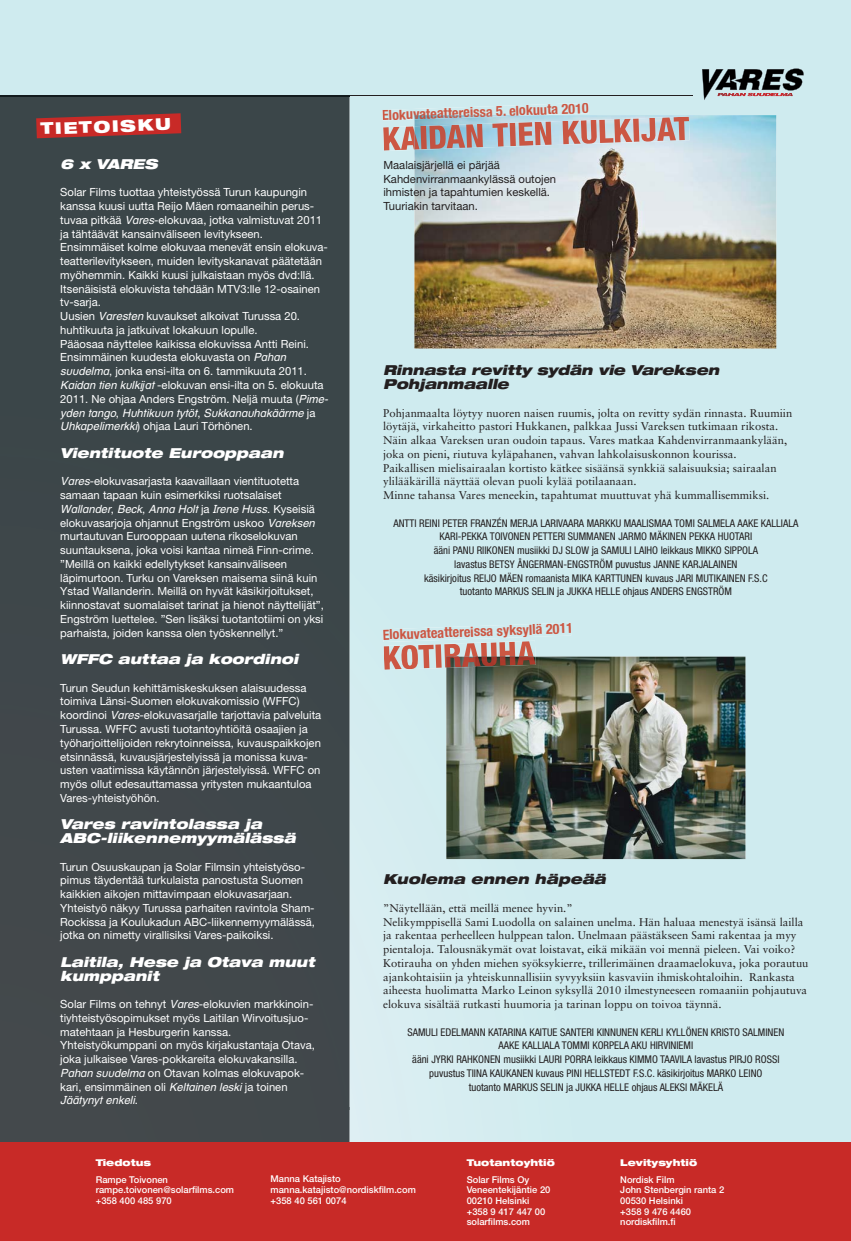
<style>
.page{position:relative;width:851px;height:1241px;background:#fff}
.page>*{position:absolute;margin:0;border:0;box-sizing:border-box;transform-origin:0 0}
.t1{font:900 expanded 16.25px "Helvetica Neue";color:#fff}
.t2{font:700 condensed 14.12px "Helvetica Neue";color:#cc5743}
.t3{font:italic 900 expanded 13.75px/13.8px "Helvetica Neue";color:#fff}
.t4{font:italic 900 expanded 13.75px/13.8px "Helvetica Neue";letter-spacing:-.01em;color:#231f20}
.t5{font:11.25px/13.8px "Helvetica Neue";color:#fff}
.t6{font:11.25px/13.8px "Sabon";color:#231f20}
.t7{font:11.25px/13.8px "Helvetica Neue";color:#231f20}
.t8{font:italic 11.25px "Helvetica Textbook";color:#fff}
.t9{font:condensed 10.62px/13.8px "Helvetica Neue";color:#231f20;text-align:center}
.t10{font:500 9.38px/10.6px "Helvetica Neue";color:#fff}
.t11{font:900 expanded 9.38px "Helvetica Neue";color:#fff}
.s1{font-family:"Helvetica Textbook";font-style:italic}
.s2{font-family:"Helvetica Neue";font-style:normal}
.s3{color:#bc5040}
.s4{color:#bd5140}
.s5{color:#c15241}
.s6{color:#c25341}
.s7{color:#c45442}
.s8{color:#c75542}
.s9{color:#c75543}
.s10{color:#c65644}
.s11{color:#c75643}
</style>
<div class="page">
<div style="left:0;top:0;width:850px;height:1142px;background:#cfebef"></div>
<hr style="left:0;top:95px;width:692px;height:1px;background:#231f20">
<img style="left:414px;top:115px;width:362px;height:233px">
<div style="left:0;top:96px;width:349px;height:1011px;background:#3e474a"></div>
<div style="left:0;top:1107px;width:349px;height:35px;background:#43484b"></div>
<img style="left:446px;top:656px;width:299px;height:202px">
<svg style="left:36px;top:113px;width:145px;height:25px;background:#ab2f2d"></svg>
<svg style="left:701px;top:68px;width:102px;height:32px;background:#747a7d"></svg>
<svg style="left:383px;top:622px;width:188px;height:48px;background:#bcb4b0"></svg>
<svg style="left:383px;top:126px;width:31px;height:25px"></svg>
<img style="left:414px;top:117px;width:275px;height:33px">
<svg style="left:382px;top:103px;width:206px;height:17px;background:#cbe8ed"></svg>
<img style="left:414px;top:115px;width:120px;height:4px">
<div style="left:0;top:1142px;width:850px;height:98px;background:#c82a27"></div>
<h1 class="t1" style="left:40px;top:122px;width:132px;rotate:-2deg">TIETOISKU</h1>
<p class="t3" style="left:60px;top:158px;width:99px">6 x VARES</p>
<p class="t5" style="left:60px;top:186px;width:269px">Solar Films tuottaa yhteistyössä Turun kaupungin kanssa kuusi uutta Reijo Mäen romaaneihin perus&shy;tuvaa pitkää <span class="s1">Vares</span>-elokuvaa, jotka valmistuvat 2011 ja tähtäävät kansainväliseen levitykseen.<br>Ensimmäiset kolme elokuvaa menevät ensin elokuva&shy;teatterilevitykseen, muiden levityskanavat päätetään myöhemmin. Kaikki kuusi julkaistaan myös dvd:llä.<br>Itsenäisistä elokuvista tehdään MTV3:lle 12-osainen tv-sarja.<br>Uusien <span class="s1">Varesten</span> kuvaukset alkoivat Turussa 20. huhtikuuta ja jatkuivat lokakuun lopulle.<br>Pääosaa näyttelee kaikissa elokuvissa Antti Reini.<br>Ensimmäinen kuudesta elokuvasta on <span class="s1">Pahan suudelma</span>, jonka ensi-ilta on 6. tammikuuta 2011.<br><span class="s1">Kaidan tien kulkijat</span> -elokuvan ensi-ilta on 5. elokuuta 2011. Ne ohjaa Anders Engström. Neljä muuta (<span class="s1">Pime-</span></p>
<p class="t8" style="left:60px;top:408px;width:256px">yden tango<span class="s2">,</span> Huhtikuun tytöt<span class="s2">,</span> Sukkanauhakäärme <span class="s2">ja</span></p>
<p class="t5" style="left:60px;top:420px;width:194px"><span class="s1">Uhkapelimerkki</span>) ohjaa Lauri Törhönen.</p>
<p class="t3" style="left:60px;top:447px;width:225px">Vientituote Eurooppaan</p>
<p class="t5" style="left:60px;top:475px;width:240px"><span class="s1">Vares</span>-elokuvasarjasta kaavaillaan vientituotetta samaan tapaan kuin esimerkiksi ruotsalaiset</p>
<p class="t8" style="left:60px;top:504px;width:256px">Wallander<span class="s2">,</span> Beck<span class="s2">,</span> Anna Holt <span class="s2">ja</span> Irene Huss<span class="s2">. Kyseisiä</span></p>
<p class="t5" style="left:60px;top:516px;width:265px">elokuvasarjoja ohjannut Engström uskoo <span class="s1">Vareksen </span>murtautuvan Eurooppaan uutena rikoselokuvan suuntauksena, joka voisi kantaa nimeä Finn-crime. ”Meillä on kaikki edellytykset kansainväliseen läpimurtoon. Turku on Vareksen maisema siinä kuin Ystad Wallanderin. Meillä on hyvät käsikirjoitukset, kiinnostavat suomalaiset tarinat ja hienot näyttelijät”, Engström luettelee. ”Sen lisäksi tuotantotiimi on yksi parhaista, joiden kanssa olen työskennellyt.”</p>
<p class="t3" style="left:60px;top:653px;width:239px">WFFC auttaa ja koordinoi</p>
<p class="t5" style="left:60px;top:681px;width:262px">Turun Seudun kehittämiskeskuksen alaisuudessa toimiva Länsi-Suomen elokuvakomissio (WFFC) koordinoi <span class="s1">Vares</span>-elokuvasarjalle tarjottavia palveluita Turussa. WFFC avusti tuotantoyhtiöitä osaajien ja työharjoittelijoiden rekrytoinneissa, kuvauspaikkojen etsinnässä, kuvausjärjestelyissä ja monissa kuva&shy;usten vaatimissa käytännön järjestelyissä. WFFC on myös ollut edesauttamassa yritysten mukaantuloa Vares-yhteistyöhön.</p>
<p class="t3" style="left:60px;top:818px;width:237px">Vares ravintolassa ja<br>ABC-liikennemyymälässä</p>
<p class="t5" style="left:60px;top:860px;width:256px">Turun Osuuskaupan ja Solar Filmsin yhteistyöso&shy;pimus täydentää turkulaista panostusta Suomen kaikkien aikojen mittavimpaan elokuvasarjaan.<br>Yhteistyö näkyy Turussa parhaiten ravintola Sham-Rockissa ja Koulukadun ABC-liikennemyymälässä, jotka on nimetty virallisiksi Vares-paikoiksi.</p>
<p class="t3" style="left:60px;top:956px;width:256px">Laitila, Hese ja Otava muut kumppanit</p>
<p class="t5" style="left:60px;top:998px;width:256px">Solar Films on tehnyt <span class="s1">Vares</span>-elokuvien markkinoin&shy;tiyhteistyösopimukset myös Laitilan Wirvoitusjuo&shy;matehtaan ja Hesburgerin kanssa.<br>Yhteistyökumppani on myös kirjakustantaja Otava, joka julkaisee Vares-pokkareita elokuvakansilla.<br><span class="s1">Pahan suudelma</span> on Otavan kolmas elokuvapok&shy;kari, ensimmäinen oli <span class="s1">Keltainen leski</span> ja toinen</p>
<p class="t8" style="left:60px;top:1096px;width:79px">Jäätynyt enkeli<span class="s2">.</span></p>
<p class="t2" style="left:382px;top:110px;width:208px;rotate:-2deg">Eloku<span class="s3">v</span><span class="s4">at</span><span class="s5">eatt</span><span class="s6">er</span><span class="s7">ei</span><span class="s8">ss</span><span class="s9">a 5. e</span><span class="s10">lo</span><span class="s11">ku</span>uta 2010</p>
<p class="t7" style="left:383px;top:159px;width:174px">Maalaisjärjellä ei pärjää<br>Kahdenvirranmaankylässä outojen ihmisten ja tapahtumien keskellä.<br>Tuuriakin tarvitaan.</p>
<p class="t4" style="left:383px;top:364px;width:337px">Rinnasta revitty sydän vie Vareksen<br>Pohjanmaalle</p>
<p class="t6" style="left:383px;top:406px;width:410px">Pohjanmaalta löytyy nuoren naisen ruumis, jolta on revitty sydän rinnasta. Ruumiin löytäjä, virkaheitto pastori Hukkanen, palkkaa Jussi Vareksen tutkimaan rikosta.<br>Näin alkaa Vareksen uran oudoin tapaus. Vares matkaa Kahdenvirranmaankylään, joka on pieni, riutuva kyläpahanen, vahvan lahkolaisuskonnon kourissa.<br>Paikallisen mielisairaalan kortisto kätkee sisäänsä synkkiä salaisuuksia; sairaalan ylilääkärillä näyttää olevan puoli kylää potilaanaan.<br>Minne tahansa Vares meneekin, tapahtumat muuttuvat yhä kummallisemmiksi.</p>
<p class="t9" style="left:393px;top:517px;width:406px">ANTTI REINI PETER FRANZÉN MERJA LARIVAARA MARKKU MAALISMAA TOMI SALMELA AAKE KALLIALA KARI-PEKKA TOIVONEN PETTERI SUMMANEN JARMO MÄKINEN PEKKA HUOTARI<br>ääni PANU RIIKONEN musiikki DJ SLOW ja SAMULI LAIHO leikkaus MIKKO SIPPOLA<br>lavastus BETSY ÅNGERMAN-ENGSTRÖM puvustus JANNE KARJALAINEN<br>käsikirjoitus REIJO MÄEN romaanista MIKA KARTTUNEN kuvaus JARI MUTIKAINEN F.S.C<br>tuotanto MARKUS SELIN ja JUKKA HELLE ohjaus ANDERS ENGSTRÖM</p>
<p class="t2" style="left:382px;top:629px;width:192px;rotate:-2deg">Elokuvateattereissa syksyllä 2011</p>
<p class="t4" style="left:383px;top:873px;width:224px">Kuolema ennen häpeää</p>
<p class="t6" style="left:383px;top:901px;width:427px">”Näytellään, että meillä menee hyvin.”<br>Nelikymppisellä Sami Luodolla on salainen unelma. Hän haluaa menestyä isänsä lailla ja rakentaa perheelleen hulppean talon. Unelmaan päästäkseen Sami rakentaa ja myy pientaloja. Talousnäkymät ovat loistavat, eikä mikään voi mennä pieleen. Vai voiko?<br>Kotirauha on yhden miehen syöksykierre, trillerimäinen draamaelokuva, joka porautuu ajankohtaisiin ja yhteiskunnallisiin syvyyksiin kasvaviin ihmiskohtaloihin. Rankasta aiheesta huolimatta Marko Leinon syksyllä 2010 ilmestyneeseen romaaniin pohjautuva elokuva sisältää rutkasti huumoria ja tarinan loppu on toivoa täynnä.</p>
<p class="t9" style="left:407px;top:1025px;width:378px">SAMULI EDELMANN KATARINA KAITUE SANTERI KINNUNEN KERLI KYLLÖNEN KRISTO SALMINEN AAKE KALLIALA TOMMI KORPELA AKU HIRVINIEMI<br>ääni JYRKI RAHKONEN musiikki LAURI PORRA leikkaus KIMMO TAAVILA lavastus PIRJO ROSSI puvustus TIINA KAUKANEN kuvaus PINI HELLSTEDT F.S.C. käsikirjoitus MARKO LEINO<br>tuotanto MARKUS SELIN ja JUKKA HELLE ohjaus ALEKSI MÄKELÄ</p>
<p class="t11" style="left:96px;top:1158px;width:57px">Tiedotus</p>
<p class="t10" style="left:96px;top:1174px;width:140px">Rampe Toivonen rampe.toivonen@solarfilms.com +358 400 485 970</p>
<p class="t10" style="left:270px;top:1174px;width:147px">Manna Katajisto manna.katajisto@nordiskfilm.com +358 40 561 0074</p>
<p class="t11" style="left:466px;top:1158px;width:90px">Tuotantoyhtiö</p>
<p class="t10" style="left:466px;top:1174px;width:85px">Solar Films Oy<br>Veneentekijäntie 20<br>00210 Helsinki +358 9 417 447 00 solarfilms.com</p>
<p class="t11" style="left:620px;top:1158px;width:78px">Levitysyhtiö</p>
<p class="t10" style="left:620px;top:1174px;width:105px">Nordisk Film<br>John Stenbergin ranta 2<br>00530 Helsinki<br>+358 9 476 4460 nordiskfilm.fi</p>
</div>
